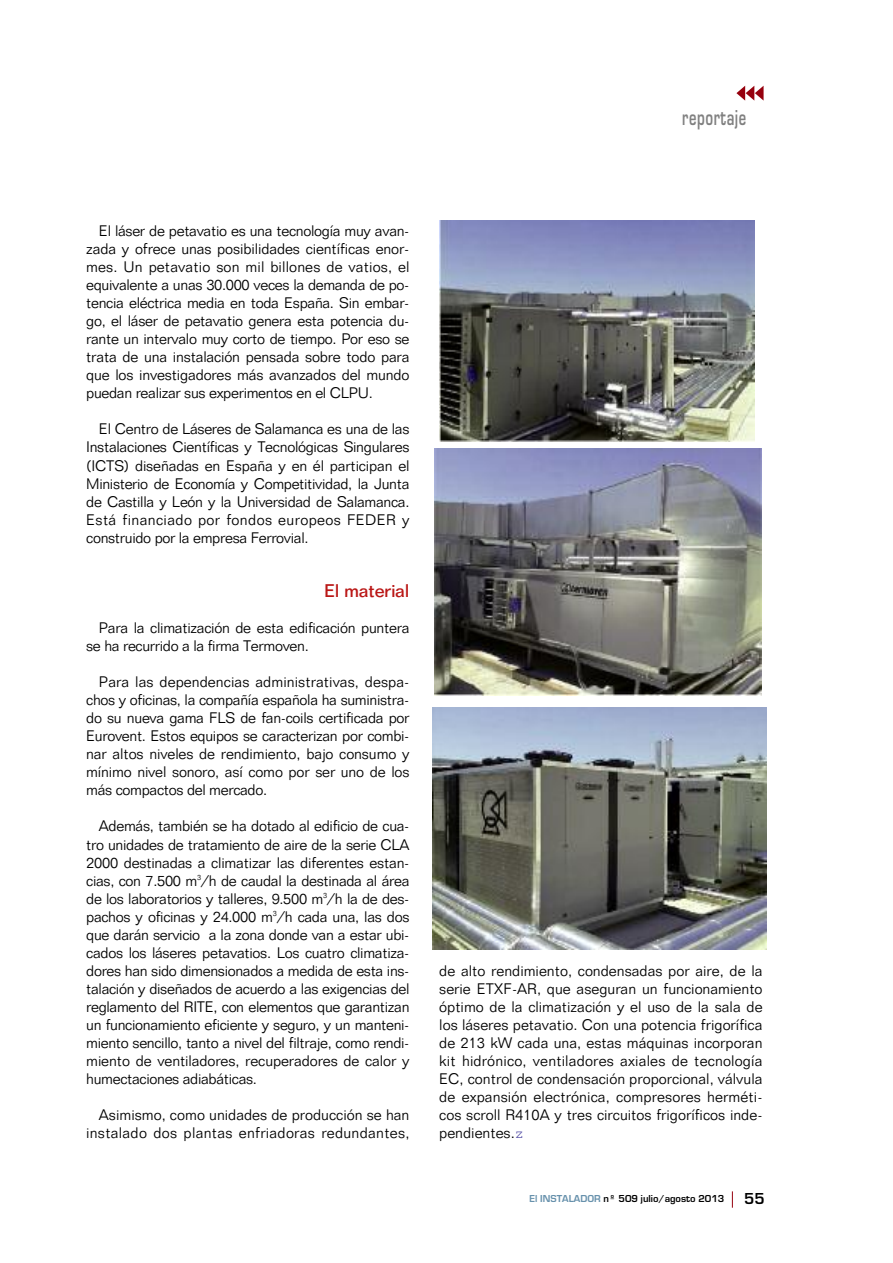
<style>
.page{position:relative;width:893px;height:1263px;background:#fff}
.page>*{position:absolute;margin:0;border:0;box-sizing:border-box;transform-origin:0 0}
.t1{font:22.5px "Eurose";letter-spacing:.045em;color:#808080;scale:.66 1}
.t2{font:500 18px "Folio BT";letter-spacing:-.025em;color:#ba1716}
.t3{font:16.5px "Eurose";color:#000}
.t4{font:300 15px/18px "Folio BT";letter-spacing:-.01em;color:#000;text-align:justify}
.t5{font:300 15px/18px "Folio BT";letter-spacing:.02em;color:#000;text-align:right}
.t6{font:10.5px "Eurose";color:#000}
.s1{font-family:"Courier";font-weight:400;color:#544ea6}
.s2{color:#6791ac}
</style>
<div class="page">
<svg style="left:736px;top:86px;width:28px;height:15px"></svg>
<svg style="left:732px;top:1191px;width:1px;height:17px"></svg>
<img style="left:439px;top:220px;width:316px;height:222px">
<img style="left:435px;top:449px;width:326px;height:246px">
<img style="left:433px;top:707px;width:333px;height:242px">
<h1 class="t1" style="left:682px;top:105px;width:98px">reportaje</h1>
<p class="t4" style="left:86px;top:222px;width:325px;text-indent:13px">El láser de petavatio es una tecnología muy avan&shy;zada y ofrece unas posibilidades científicas enor&shy;mes. Un petavatio son mil billones de vatios, el equivalente a unas 30.000 veces la demanda de po&shy;tencia eléctrica media en toda España. Sin embar&shy;go, el láser de petavatio genera esta potencia du&shy;rante un intervalo muy corto de tiempo. Por eso se trata de una instalación pensada sobre todo para que los investigadores más avanzados del mundo puedan realizar sus experimentos en el CLPU.</p>
<p class="t4" style="left:86px;top:420px;width:325px;text-indent:13px">El Centro de Láseres de Salamanca es una de las Instalaciones Científicas y Tecnológicas Singulares (ICTS) diseñadas en España y en él participan el Ministerio de Economía y Competitividad, la Junta de Castilla y León y la Universidad de Salamanca.<br>Está financiado por fondos europeos FEDER y construido por la empresa Ferrovial.</p>
<p class="t2" style="left:324px;top:580px;width:87px">El material</p>
<p class="t4" style="left:86px;top:619px;width:325px;text-indent:13px">Para la climatización de esta edificación puntera se ha recurrido a la firma Termoven.</p>
<p class="t4" style="left:86px;top:673px;width:325px;text-indent:13px">Para las dependencias administrativas, despa&shy;chos y oficinas, la compañía española ha suministra&shy;do su nueva gama FLS de fan-coils certificada por Eurovent. Estos equipos se caracterizan por combi&shy;nar altos niveles de rendimiento, bajo consumo y mínimo nivel sonoro, así como por ser uno de los más compactos del mercado.</p>
<p class="t4" style="left:86px;top:817px;width:325px;text-indent:13px">Además, también se ha dotado al edificio de cua&shy;tro unidades de tratamiento de aire de la serie CLA 2000 destinadas a climatizar las diferentes estan&shy;cias, con 7.500 m<sup>3</sup>/h de caudal la destinada al área de los laboratorios y talleres, 9.500 m<sup>3</sup>/h la de des&shy;pachos y oficinas y 24.000 m<sup>3</sup>/h cada una, las dos que darán servicio a la zona donde van a estar ubi&shy;cados los láseres petavatios. Los cuatro climatiza&shy;dores han sido dimensionados a medida de esta ins&shy;talación y diseñados de acuerdo a las exigencias del reglamento del RITE, con elementos que garantizan un funcionamiento eficiente y seguro, y un manteni&shy;miento sencillo, tanto a nivel del filtraje, como rendi&shy;miento de ventiladores, recuperadores de calor y humectaciones adiabáticas.</p>
<p class="t5" style="left:86px;top:1106px;width:325px">Asimismo, como unidades de producción se han instalado dos plantas enfriadoras redundantes,</p>
<p class="t4" style="left:439px;top:962px;width:325px">de alto rendimiento, condensadas por aire, de la serie ETXF-AR, que aseguran un funcionamiento óptimo de la climatización y el uso de la sala de los láseres petavatio. Con una potencia frigorífica de 213 kW cada una, estas máquinas incorporan kit hidrónico, ventiladores axiales de tecnología EC, control de condensación proporcional, válvula de expansión electrónica, compresores herméti&shy;cos scroll R410A y tres circuitos frigoríficos inde&shy;pendientes.<span class="s1">z</span></p>
<p class="t6" style="left:529px;top:1193px;width:197px"><span class="s2">El INSTALADOR</span> nº 509 julio/agosto 2013</p>
<p class="t3" style="left:744px;top:1190px;width:22px">55</p>
</div>
